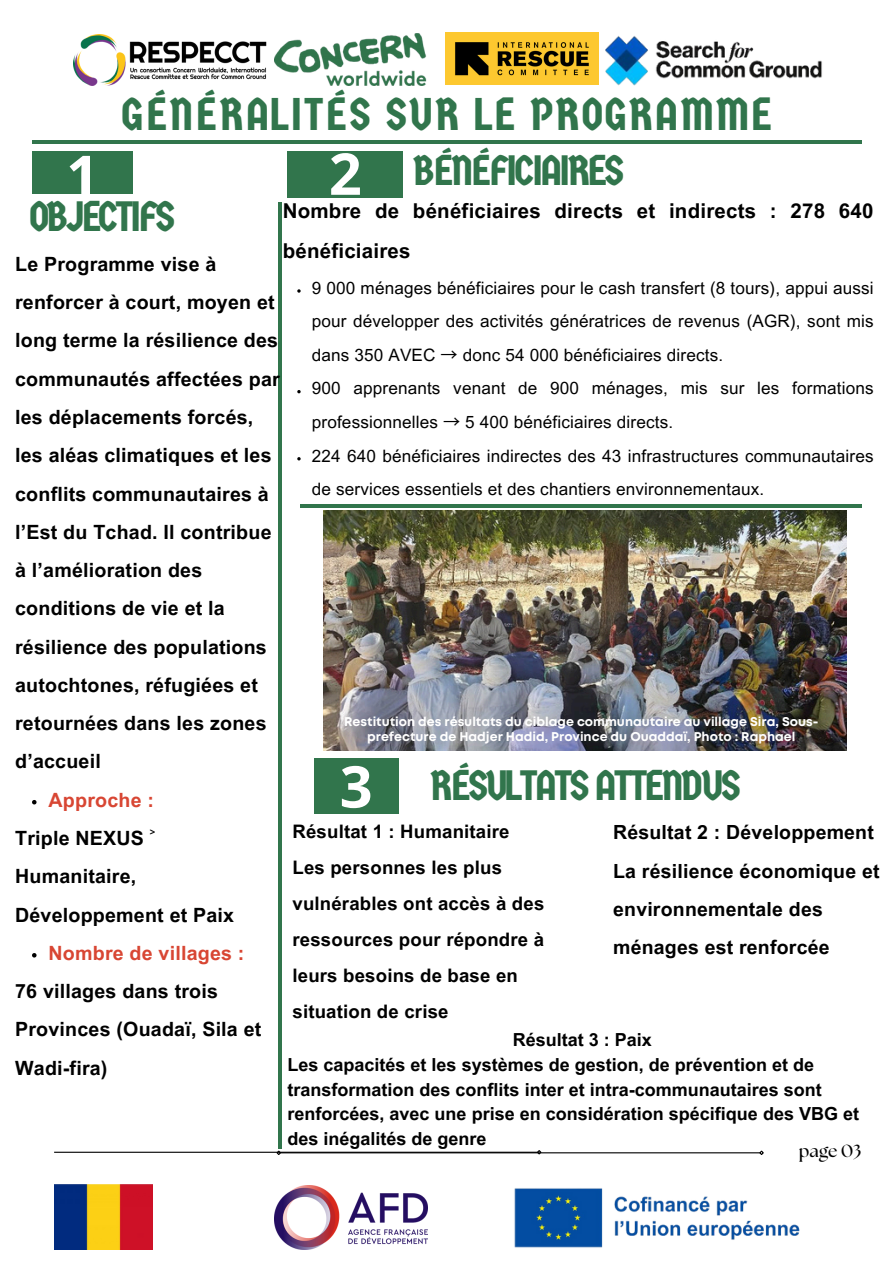
<style>
.page{position:relative;width:894px;height:1264px;background:#fff}
.page>*{position:absolute;margin:0;border:0;box-sizing:border-box;transform-origin:0 0}
.t1{font:700 57.6px "Open Sans";color:#fff}
.t2{font:45.75px "Germania One";letter-spacing:.04em;color:#31754c}
.t3{font:42.45px "Germania One";letter-spacing:-.06em;color:#31754c}
.t4{font:700 20.55px/40.2px "Arial MT Pro";letter-spacing:.01em;color:#000}
.t5{font:700 19.65px/38.2px "Arial MT Pro";letter-spacing:.01em;color:#000}
.t6{font:700 19.65px "Arial MT Pro";letter-spacing:.01em;color:#d84633}
.t7{font:700 19.5px/38.2px "Arial MT Pro";letter-spacing:.01em;color:#000}
.t8{font:700 18.6px/36px "Arial MT Pro";letter-spacing:.01em;color:#000}
.t9{font:700 18px/24.8px "Arial MT Pro";color:#000}
.t10{font:700 17.55px "The Seasons";color:#000}
.t11{font:17.1px/33.6px "Arial MT Pro";letter-spacing:.01em;color:#000}
.t12{font:700 12.6px/15.8px "Mont";color:#fff;text-align:center}
.s1{font-family:"Noto Sans CJ Ksc"}
.s2{font-family:"Noto Sans"}
</style>
<div class="page">
<hr style="left:32px;top:140px;width:829px;height:4px;background:#31754c">
<svg style="left:297px;top:289px;width:3px;height:4px"></svg>
<hr style="left:278px;top:202px;width:4px;height:946px;background:#31754c">
<div style="left:287px;top:152px;width:116px;height:46px;background:#31754c"></div>
<img style="left:324px;top:511px;width:522px;height:239px">
<div style="left:32px;top:151px;width:101px;height:43px;background:#31754c"></div>
<div style="left:313px;top:758px;width:85px;height:55px;background:#31754c"></div>
<hr style="left:300px;top:504px;width:561px;height:3px;background:#31754c">
<svg style="left:32px;top:800px;width:5px;height:4px"></svg>
<svg style="left:32px;top:953px;width:5px;height:4px"></svg>
<hr style="left:54px;top:1151px;width:483px;height:1px;background:#000">
<svg style="left:535px;top:1150px;width:7px;height:5px"></svg>
<img style="left:514px;top:1188px;width:286px;height:60px">
<img style="left:274px;top:1185px;width:153px;height:64px">
<img style="left:54px;top:1184px;width:98px;height:65px">
<hr style="left:280px;top:1152px;width:480px;height:1px;background:#000">
<svg style="left:275px;top:1150px;width:7px;height:5px"></svg>
<svg style="left:758px;top:1150px;width:6px;height:5px"></svg>
<img style="left:74px;top:34px;width:193px;height:51px">
<img style="left:445px;top:32px;width:146px;height:53px">
<img style="left:275px;top:34px;width:152px;height:51px">
<img style="left:591px;top:32px;width:231px;height:54px">
<h2 class="t1" style="left:66px;top:135px;width:34px">1</h2>
<p class="t2" style="left:122px;top:89px;width:651px">GÉNÉRALITÉS SUR LE PROGRAMME</p>
<h2 class="t1" style="left:329px;top:133px;width:34px">2</h2>
<p class="t3" style="left:413px;top:146px;width:212px">BÉNÉFICIAIRES</p>
<p class="t3" style="left:30px;top:192px;width:147px">OBJECTIFS</p>
<p class="t4" style="left:283px;top:193px;width:592px">Nombre de bénéficiaires directs et indirects : 278 640 bénéficiaires</p>
<p class="t11" style="left:312px;top:273px;width:563px;text-align:justify">9 000 ménages bénéficiaires pour le cash transfert (8 tours), appui aussi pour développer des activités génératrices de revenus (AGR), sont mis dans 350 AVEC <span class="s1">→</span> donc 54 000 bénéficiaires directs.</p>
<p class="t11" style="left:312px;top:374px;width:563px">900 apprenants venant de 900 ménages, mis sur les formations professionnelles <span class="s1">→</span> 5 400 bénéficiaires directs.</p>
<h1 class="t11" style="left:312px;top:441px;width:563px">224 640 bénéficiaires indirectes des 43 infrastructures communautaires de services essentiels et des chantiers environnementaux.</h1>
<p class="t5" style="left:15px;top:247px;width:266px">Le Programme vise à renforcer à court, moyen et long terme la résilience des communautés affectées par les déplacements forcés, les aléas climatiques et les conflits communautaires à l’Est du Tchad. Il contribue à l’amélioration des conditions de vie et la résilience des populations autochtones, réfugiées et retournées dans les zones d’accueil</p>
<p class="t6" style="left:49px;top:792px;width:107px">Approche :</p>
<h1 class="t5" style="left:15px;top:821px;width:220px">Triple NEXUS <span class="s2">˃<br></span>Humanitaire,<br>Développement et Paix</h1>
<h1 class="t6" style="left:49px;top:945px;width:197px">Nombre de villages :</h1>
<h2 class="t5" style="left:15px;top:974px;width:248px">76 villages dans trois<br>Provinces (Ouadaï, Sila et<br>Wadi-fira)</h2>
<p class="t12" style="left:344px;top:714px;width:475px">Restitution des résultats du ciblage communautaire au village Sira, Sous&shy;prefecture de Hadjer Hadid, Province du Ouaddaï, Photo : Raphael</p>
<h2 class="t3" style="left:430px;top:761px;width:312px">RÉSULTATS ATTENDUS</h2>
<p class="t7" style="left:613px;top:815px;width:268px">Résultat 2 : Développement<br>La résilience économique et environnementale des ménages est renforcée</p>
<p class="t1" style="left:339px;top:746px;width:34px">3</p>
<p class="t8" style="left:292px;top:815px;width:253px">Résultat 1 : Humanitaire<br>Les personnes les plus vulnérables ont accès à des ressources pour répondre à leurs besoins de base en situation de crise</p>
<p class="t9" style="left:287px;top:1029px;width:573px;text-indent:225px">Résultat 3 : Paix<br>Les capacités et les systèmes de gestion, de prévention et de transformation des conflits inter et intra-communautaires sont renforcées, avec une prise en considération spécifique des VBG et des inégalités de genre</p>
<h2 class="t10" style="left:798px;top:1142px;width:64px">page 03</h2>
</div>
